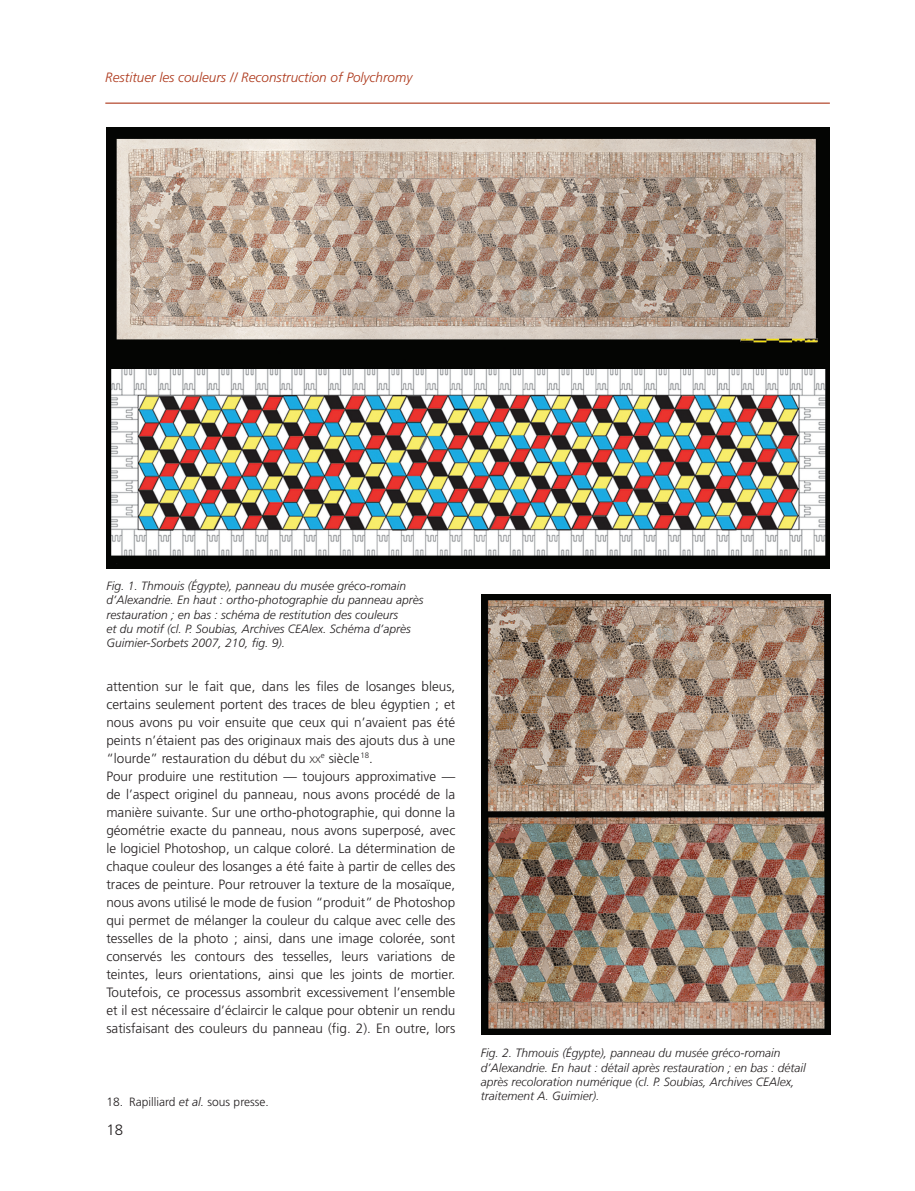
<style>
.page{position:relative;width:915px;height:1191px;background:#fff}
.page>*{position:absolute;margin:0;border:0;box-sizing:border-box;transform-origin:0 0}
.t1{font:300 15px "Frutiger LT Std";color:#231f20}
.t2{font:300 13.5px/18px "Frutiger LT Std";color:#231f20}
.t3{font:italic 300 13.5px "Frutiger LT Std";color:#ad371a}
.t4{font:italic 300 12px/14.4px "Frutiger LT Std";color:#231f20}
.t5{font:italic 300 12px/14.4px "Frutiger LT Com";color:#231f20}
.t6{font:300 12px "Frutiger LT Std";color:#231f20}
.s1{font-size:9.45px}
.s2{font-style:italic}
</style>
<div class="page">
<hr style="left:105px;top:103px;width:724px;height:1px;background:#ad371a">
<img style="left:106px;top:128px;width:722px;height:440px">
<img style="left:482px;top:594px;width:348px;height:440px">
<p class="t3" style="left:105px;top:70px;width:308px">Restituer les couleurs // Reconstruction of Polychromy</p>
<p class="t4" style="left:106px;top:578px;width:318px">Fig. 1. Thmouis (Égypte), panneau du musée gréco-romain d’Alexandrie. En haut : ortho-photographie du panneau après restauration ; en bas : schéma de restitution des couleurs<br>et du motif (cl. P. Soubias, Archives CEAlex. Schéma d’après Guimier‑Sorbets 2007, 210, fig. 9).</p>
<p class="t2" style="left:106px;top:677px;width:350px">attention sur le fait que, dans les files de losanges bleus, certains seulement portent des traces de bleu égyptien ; et nous avons pu voir ensuite que ceux qui n’avaient pas été peints n’étaient pas des originaux mais des ajouts dus à une “lourde” restauration du début du <span class="s1">xx</span><sup>e</sup> siècle<sup>18</sup>.<br>Pour produire une restitution — toujours approximative — de l’aspect originel du panneau, nous avons procédé de la manière suivante. Sur une ortho-photographie, qui donne la géométrie exacte du panneau, nous avons superposé, avec le logiciel Photoshop, un calque coloré. La détermination de chaque couleur des losanges a été faite à partir de celles des traces de peinture. Pour retrouver la texture de la mosaïque, nous avons utilisé le mode de fusion “produit” de Photoshop qui permet de mélanger la couleur du calque avec celle des tesselles de la photo ; ainsi, dans une image colorée, sont conservés les contours des tesselles, leurs variations de teintes, leurs orientations, ainsi que les joints de mortier.<br>Toutefois, ce processus assombrit excessivement l’ensemble et il est nécessaire d’éclaircir le calque pour obtenir un rendu satisfaisant des couleurs du panneau (fig. 2). En outre, lors</p>
<p class="t6" style="left:106px;top:1095px;width:164px">18. Rapilliard <span class="s2">et al.</span> sous presse.</p>
<p class="t1" style="left:106px;top:1121px;width:18px">18</p>
<p class="t5" style="left:480px;top:1045px;width:326px">Fig. 2. Thmouis (Égypte), panneau du musée gréco-romain d’Alexandrie. En haut : détail après restauration ; en bas : détail après recoloration numérique (cl. P. Soubias, Archives CEAlex, traitement A. Guimier).</p>
</div>
